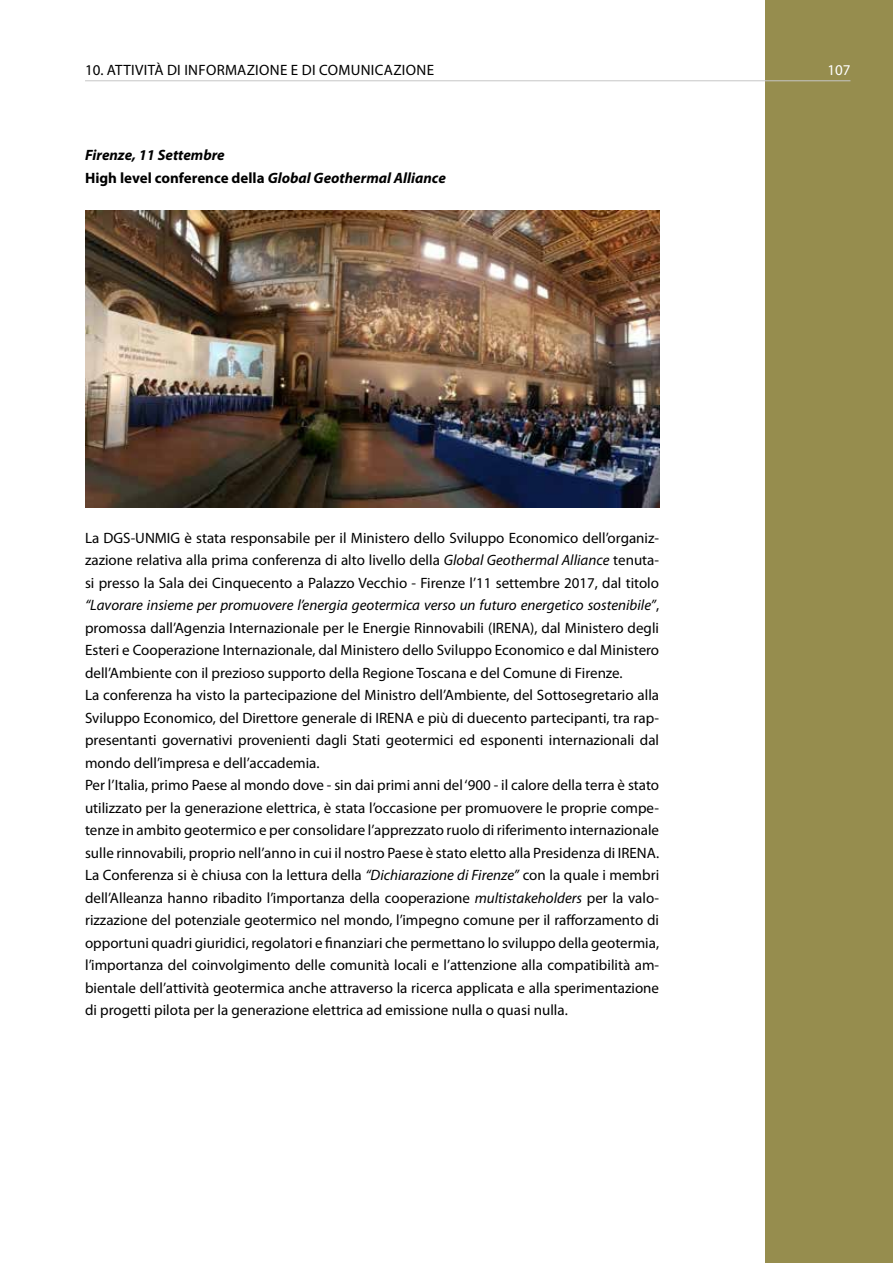
<style>
.page{position:relative;width:893px;height:1263px;background:#fff}
.page>*{position:absolute;margin:0;border:0;box-sizing:border-box;transform-origin:0 0}
.t1{font:15px/22.5px "Myriad Pro";color:#000}
.t2{font:italic 700 15px/22.5px "Myriad Pro";color:#000}
.t3{font:15px "Myriad Pro";letter-spacing:.02em;color:#000}
.t4{font:15px "Myriad Pro";color:#fff}
.s1{font-style:normal}
.s2{font-style:italic}
</style>
<div class="page">
<div style="left:765px;top:0;width:128px;height:1263px;background:#968d4e"></div>
<img style="left:85px;top:211px;width:574px;height:297px">
<hr style="left:85px;top:80px;width:765px;height:1px;background:#c6c6c6">
<p class="t3" style="left:85px;top:62px;width:350px">10. ATTIVITÀ DI INFORMAZIONE E DI COMUNICAZIONE</p>
<p class="t4" style="left:827px;top:62px;width:25px">107</p>
<p class="t2" style="left:85px;top:144px;width:362px">Firenze, 11 Settembre<br><span class="s1">High level conference della</span> Global Geothermal Alliance</p>
<p class="t1" style="left:85px;top:527px;width:576px">La DGS-UNMIG è stata responsabile per il Ministero dello Sviluppo Economico dell’organiz&shy;zazione relativa alla prima conferenza di alto livello della <span class="s2">Global Geothermal Alliance</span> tenuta&shy;si presso la Sala dei Cinquecento a Palazzo Vecchio - Firenze l’11 settembre 2017, dal titolo <span class="s2">“Lavorare insieme per promuovere l’energia geotermica verso un futuro energetico sostenibile”</span>, promossa dall’Agenzia Internazionale per le Energie Rinnovabili (IRENA), dal Ministero degli Esteri e Cooperazione Internazionale, dal Ministero dello Sviluppo Economico e dal Ministero dell’Ambiente con il prezioso supporto della Regione Toscana e del Comune di Firenze.<br>La conferenza ha visto la partecipazione del Ministro dell’Ambiente, del Sottosegretario alla Sviluppo Economico, del Direttore generale di IRENA e più di duecento partecipanti, tra rap&shy;presentanti governativi provenienti dagli Stati geotermici ed esponenti internazionali dal mondo dell’impresa e dell’accademia.<br>Per l’Italia, primo Paese al mondo dove - sin dai primi anni del ‘900 - il calore della terra è stato utilizzato per la generazione elettrica, è stata l’occasione per promuovere le proprie compe&shy;tenze in ambito geotermico e per consolidare l’apprezzato ruolo di riferimento internazionale sulle rinnovabili, proprio nell’anno in cui il nostro Paese è stato eletto alla Presidenza di IRENA.<br>La Conferenza si è chiusa con la lettura della <span class="s2">“Dichiarazione di Firenze”</span> con la quale i membri dell’Alleanza hanno ribadito l’importanza della cooperazione <span class="s2">multistakeholders</span> per la valo&shy;rizzazione del potenziale geotermico nel mondo, l’impegno comune per il rafforzamento di opportuni quadri giuridici, regolatori e finanziari che permettano lo sviluppo della geotermia, l’importanza del coinvolgimento delle comunità locali e l’attenzione alla compatibilità am&shy;bientale dell’attività geotermica anche attraverso la ricerca applicata e alla sperimentazione di progetti pilota per la generazione elettrica ad emissione nulla o quasi nulla.</p>
</div>
